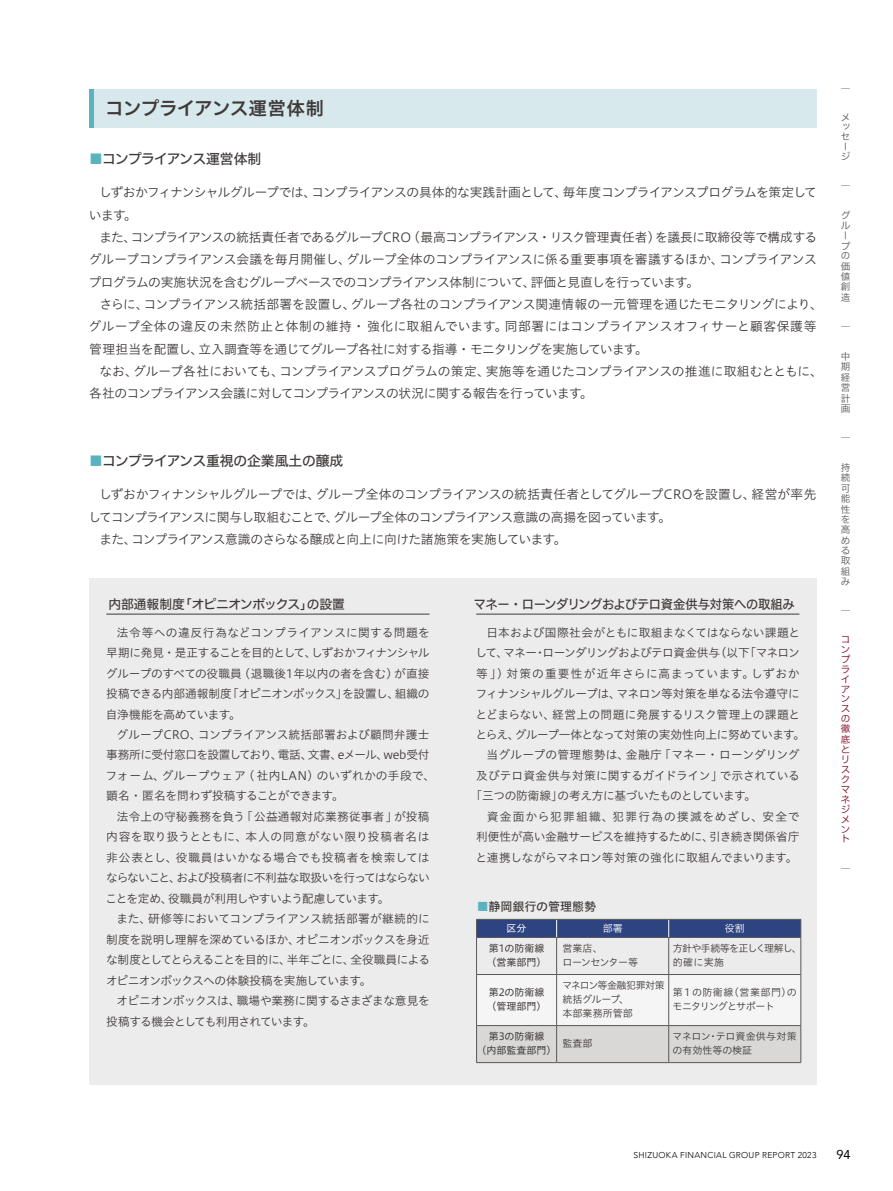
<style>
.page{position:relative;width:893px;height:1191px;background:#fff}
.page>*{position:absolute;margin:0;border:0;box-sizing:border-box;transform-origin:0 0}
.t1{font:18px "Hiragino UD Sans F Std N W6";letter-spacing:-.01em;color:#3e3a39}
.t2{font:13.8px "Hiragino UD Sans F Std N W5";letter-spacing:-.03em;color:#3e3a39}
.t3{font:13.8px "Hiragino UD Sans F Std N W5";letter-spacing:-.06em;color:#3e3a39}
.t4{font:12.75px/22.4px "Hiragino UD Sans Std W3";letter-spacing:-.035em;color:#3e3a39;text-align:justify}
.t5{font:12.75px/22.4px "Hiragino UD Sans Std W3";letter-spacing:-.005em;color:#3e3a39}
.t6{font:12.75px/22.4px "Hiragino UD Sans Std W3";letter-spacing:-.055em;color:#3e3a39}
.t7{font:12.75px "Hiragino UD Sans Std W3";letter-spacing:-.06em;color:#3e3a39}
.t8{font:12.75px "Hiragino UD Sans F Std N W5";letter-spacing:-.02em;color:#3e3a39;scale:.96 1}
.t9{font:12.75px "Hiragino UD Sans F Std N W5";letter-spacing:-.02em;color:#3e3a39}
.t10{font:12.75px "Avenir";color:#000}
.t11{font:12px "Hiragino UD Sans Std W5";color:#3e3a39}
.t12{font:11.7px/20.4px "Hiragino UD Sans Std W3";letter-spacing:-.025em;color:#3e3a39;text-align:justify}
.t13{font:11.7px "Hiragino UD Sans Std W3";color:#3e3a39}
.t14{font:11.7px/20.4px "Hiragino UD Sans Std W3";letter-spacing:-.05em;color:#3e3a39}
.t15{font:11.7px "Hiragino UD Sans Std W3";letter-spacing:-.065em;color:#3e3a39}
.t16{font:11.7px "Hiragino UD Sans Std W3";letter-spacing:-.045em;color:#3e3a39}
.t17{font:11.7px "Hiragino UD Sans Std W3";letter-spacing:.015em;color:#3e3a39}
.t18{font:11.7px "Hiragino UD Sans Std W3";letter-spacing:.07em;color:#3e3a39}
.t19{font:11.7px "Hiragino UD Sans Std W3";letter-spacing:.02em;color:#3e3a39}
.t20{font:11.7px "Hiragino UD Sans Std W3";letter-spacing:.1em;color:#3e3a39}
.t21{font:10.05px/14px "Hiragino UD Sans Std W3";letter-spacing:-.04em;color:#3e3a39}
.t22{font:10.05px/14px "Hiragino UD Sans Std W4";color:#3e3a39}
.t23{font:10.05px/14px "Hiragino UD Sans Std W3";letter-spacing:-.06em;color:#3e3a39}
.t24{font:10.05px/14px "Hiragino UD Sans Std W3";color:#3e3a39}
.t25{font:10.05px "Hiragino UD Sans Std W3";color:#fff}
.t26{font:10.05px "Hiragino UD Sans Std W4";color:#fff}
.t27{font:9.6px/10.4px "Hiragino UD Sans F Std N W3";color:#595757}
.t28{font:9.6px/9.9px "Hiragino UD Sans F Std N W3";color:#7d001a}
.t29{font:300 8.55px "Avenir";letter-spacing:.035em;color:#000}
.s1{color:#5ab3bf}
</style>
<div class="page">
<div style="left:89px;top:578px;width:727px;height:506px;background:#edecec"></div>
<div style="left:89px;top:89px;width:727px;height:39px;background:#d7e9ed"></div>
<div style="left:89px;top:89px;width:5px;height:39px;background:#5ab3bf"></div>
<hr style="left:106px;top:613px;width:323px;height:1px;background:#3e3a39">
<hr style="left:476px;top:613px;width:323px;height:1px;background:#3e3a39">
<svg style="left:477px;top:975px;width:323px;height:87px"></svg>
<hr style="left:476px;top:937px;width:81px;height:1px;background:#595757">
<hr style="left:557px;top:937px;width:112px;height:1px;background:#595757">
<div style="left:476px;top:919px;width:325px;height:18px;background:#2e4481"></div>
<hr style="left:669px;top:919px;width:132px;height:1px;background:#595757">
<hr style="left:669px;top:937px;width:132px;height:1px;background:#595757">
<hr style="left:476px;top:937px;width:1px;height:37px;background:#595757">
<hr style="left:556px;top:937px;width:1px;height:37px;background:#595757">
<hr style="left:476px;top:974px;width:81px;height:1px;background:#595757">
<hr style="left:668px;top:937px;width:1px;height:37px;background:#595757">
<hr style="left:557px;top:974px;width:112px;height:1px;background:#595757">
<hr style="left:800px;top:937px;width:1px;height:37px;background:#595757">
<hr style="left:669px;top:974px;width:132px;height:1px;background:#595757">
<hr style="left:476px;top:974px;width:1px;height:51px;background:#595757">
<hr style="left:556px;top:974px;width:1px;height:51px;background:#595757">
<hr style="left:476px;top:1025px;width:81px;height:1px;background:#595757">
<hr style="left:668px;top:974px;width:1px;height:51px;background:#595757">
<hr style="left:557px;top:1025px;width:112px;height:1px;background:#595757">
<hr style="left:800px;top:974px;width:1px;height:51px;background:#595757">
<hr style="left:669px;top:1025px;width:132px;height:1px;background:#595757">
<hr style="left:476px;top:1025px;width:1px;height:37px;background:#595757">
<hr style="left:556px;top:1025px;width:1px;height:37px;background:#595757">
<hr style="left:476px;top:1062px;width:81px;height:1px;background:#595757">
<hr style="left:668px;top:1025px;width:1px;height:37px;background:#595757">
<hr style="left:557px;top:1062px;width:112px;height:1px;background:#595757">
<hr style="left:800px;top:1025px;width:1px;height:37px;background:#595757">
<hr style="left:669px;top:1062px;width:132px;height:1px;background:#595757">
<h1 class="t1" style="left:106px;top:95px;width:220px">コンプライアンス運営体制</h1>
<p class="t3" style="left:89px;top:148px;width:174px"><span class="s1">■</span>コンプライアンス運営体制</p>
<p class="t6" style="left:89px;top:181px;width:730px;text-indent:10px">しずおかフィナンシャルグループでは、コンプライアンスの具体的な実践計画として、毎年度コンプライアンスプログラムを策定しています。</p>
<p class="t4" style="left:89px;top:225px;width:730px;text-indent:11px">また、コンプライアンスの統括責任者であるグループCRO（最高コンプライアンス・リスク管理責任者）を議長に取締役等で構成するグループコンプライアンス会議を毎月開催し、グループ全体のコンプライアンスに係る重要事項を審議するほか、コンプライアンスプログラムの実施状況を含むグループベースでのコンプライアンス体制について、評価と見直しを行っています。</p>
<p class="t5" style="left:88px;top:292px;width:736px;text-indent:11px">さらに、コンプライアンス統括部署を設置し、グループ各社のコンプライアンス関連情報の一元管理を通じたモニタリングにより、グループ全体の違反の未然防止と体制の維持・強化に取組んでいます。同部署にはコンプライアンスオフィサーと顧客保護等管理担当を配置し、立入調査等を通じてグループ各社に対する指導・モニタリングを実施しています。</p>
<p class="t4" style="left:89px;top:359px;width:735px;text-indent:10px">なお、グループ各社においても、コンプライアンスプログラムの策定、実施等を通じたコンプライアンスの推進に取組むとともに、各社のコンプライアンス会議に対してコンプライアンスの状況に関する報告を行っています。</p>
<p class="t2" style="left:89px;top:450px;width:256px"><span class="s1">■</span>コンプライアンス重視の企業風土の醸成</p>
<p class="t4" style="left:99px;top:482px;width:719px">しずおかフィナンシャルグループでは、グループ全体のコンプライアンスの統括責任者としてグループCROを設置し、経営が率先</p>
<p class="t7" style="left:89px;top:507px;width:584px">してコンプライアンスに関与し取組むことで、グループ全体のコンプライアンス意識の高揚を図っています。</p>
<p class="t6" style="left:99px;top:527px;width:469px">また、コンプライアンス意識のさらなる醸成と向上に向けた諸施策を実施しています。</p>
<p class="t9" style="left:108px;top:594px;width:238px">内部通報制度「オピニオンボックス」の設置</p>
<p class="t8" style="left:474px;top:594px;width:336px">マネー・ローンダリングおよびテロ資金供与対策への取組み</p>
<p class="t12" style="left:106px;top:621px;width:325px;text-indent:11px">法令等への違反行為などコンプライアンスに関する問題を早期に発見・是正することを目的として、しずおかフィナンシャルグループのすべての役職員（退職後1年以内の者を含む）が直接投稿できる内部通報制度「オピニオンボックス」を設置し、組織の自浄機能を高めています。</p>
<p class="t12" style="left:106px;top:723px;width:331px;text-align:left;text-indent:11px">グループCRO、コンプライアンス統括部署および顧問弁護士事務所に受付窓口を設置しており、電話、文書、eメール、web受付フォーム、グループウェア（社内LAN）のいずれかの手段で、顕名・匿名を問わず投稿することができます。</p>
<p class="t12" style="left:106px;top:805px;width:326px;text-indent:11px">法令上の守秘義務を負う「公益通報対応業務従事者」が投稿内容を取り扱うとともに、本人の同意がない限り投稿者名は非公表とし、役職員はいかなる場合でも投稿者を検索してはならないこと、および投稿者に不利益な取扱いを行ってはならないことを定め、役職員が利用しやすいよう配慮しています。</p>
<p class="t12" style="left:106px;top:908px;width:325px;text-indent:11px">また、研修等においてコンプライアンス統括部署が継続的に制度を説明し理解を深めているほか、オピニオンボックスを身近な制度としてとらえることを目的に、半年ごとに、全役職員によるオピニオンボックスへの体験投稿を実施しています。</p>
<p class="t14" style="left:106px;top:989px;width:325px;text-indent:10px">オピニオンボックスは、職場や業務に関するさまざまな意見を投稿する機会としても利用されています。</p>
<p class="t13" style="left:486px;top:623px;width:315px">日本および国際社会がともに取組まなくてはならない課題と</p>
<p class="t15" style="left:476px;top:644px;width:326px">して、マネー･ローンダリングおよびテロ資金供与（以下「マネロン</p>
<p class="t18" style="left:476px;top:664px;width:325px">等」）対策の重要性が近年さらに高まっています。しずおか</p>
<p class="t12" style="left:476px;top:683px;width:326px">フィナンシャルグループは、マネロン等対策を単なる法令遵守に</p>
<p class="t17" style="left:475px;top:705px;width:326px">とどまらない、経営上の問題に発展するリスク管理上の課題と</p>
<p class="t16" style="left:475px;top:725px;width:331px">とらえ、グループ一体となって対策の実効性向上に努めています。</p>
<p class="t19" style="left:487px;top:746px;width:314px">当グループの管理態勢は、金融庁「マネー・ローンダリング</p>
<p class="t13" style="left:476px;top:766px;width:325px">及びテロ資金供与対策に関するガイドライン」で示されている</p>
<p class="t12" style="left:470px;top:785px;width:287px">「三つの防衛線」の考え方に基づいたものとしています。</p>
<p class="t20" style="left:487px;top:807px;width:314px">資金面から犯罪組織、犯罪行為の撲滅をめざし、安全で</p>
<p class="t12" style="left:476px;top:826px;width:325px">利便性が高い金融サービスを維持するために、引き続き関係省庁</p>
<p class="t12" style="left:475px;top:846px;width:323px">と連携しながらマネロン等対策の強化に取組んでまいります。</p>
<p class="t11" style="left:477px;top:897px;width:121px"><span class="s1">■</span>静岡銀行の管理態勢</p>
<p class="t26" style="left:507px;top:920px;width:22px">区分</p>
<p class="t25" style="left:603px;top:921px;width:22px">部署</p>
<p class="t25" style="left:725px;top:921px;width:22px">役割</p>
<p class="t22" style="left:487px;top:941px;width:62px">第1の防衛線（営業部門）</p>
<p class="t23" style="left:562px;top:941px;width:77px">営業店、<br>ローンセンター等</p>
<p class="t23" style="left:673px;top:941px;width:131px">方針や手続等を正しく理解し、的確に実施</p>
<p class="t22" style="left:487px;top:985px;width:62px">第2の防衛線（管理部門）</p>
<p class="t21" style="left:562px;top:978px;width:104px">マネロン等金融犯罪対策統括グループ、<br>本部業務所管部</p>
<p class="t21" style="left:672px;top:985px;width:126px">第１の防衛線（営業部門）のモニタリングとサポート</p>
<p class="t22" style="left:477px;top:1029px;width:81px;text-align:center">第3の防衛線<br>（内部監査部門）</p>
<p class="t21" style="left:563px;top:1036px;width:32px">監査部</p>
<p class="t24" style="left:672px;top:1029px;width:126px">マネロン・テロ資金供与対策の有効性等の検証</p>
<p class="t27" style="left:841px;top:82px;width:11px">｜</p>
<p class="t27" style="left:841px;top:112px;width:11px;line-height:9.8px">メッセージ</p>
<p class="t27" style="left:841px;top:180px;width:11px">｜</p>
<p class="t27" style="left:841px;top:210px;width:11px">グループの価値創造</p>
<p class="t27" style="left:841px;top:321px;width:11px">｜</p>
<p class="t27" style="left:841px;top:350px;width:11px;text-align:justify">中期経営計画</p>
<p class="t27" style="left:841px;top:432px;width:11px">｜</p>
<p class="t27" style="left:841px;top:462px;width:11px;text-align:justify">持続可能性を高める取組み</p>
<p class="t27" style="left:841px;top:605px;width:11px">｜</p>
<p class="t28" style="left:841px;top:634px;width:11px">コンプライアンスの徹底とリスクマネジメント</p>
<p class="t29" style="left:634px;top:1149px;width:184px">SHIZUOKA FINANCIAL GROUP REPORT 2023</p>
<p class="t10" style="left:836px;top:1144px;width:16px">94</p>
</div>
